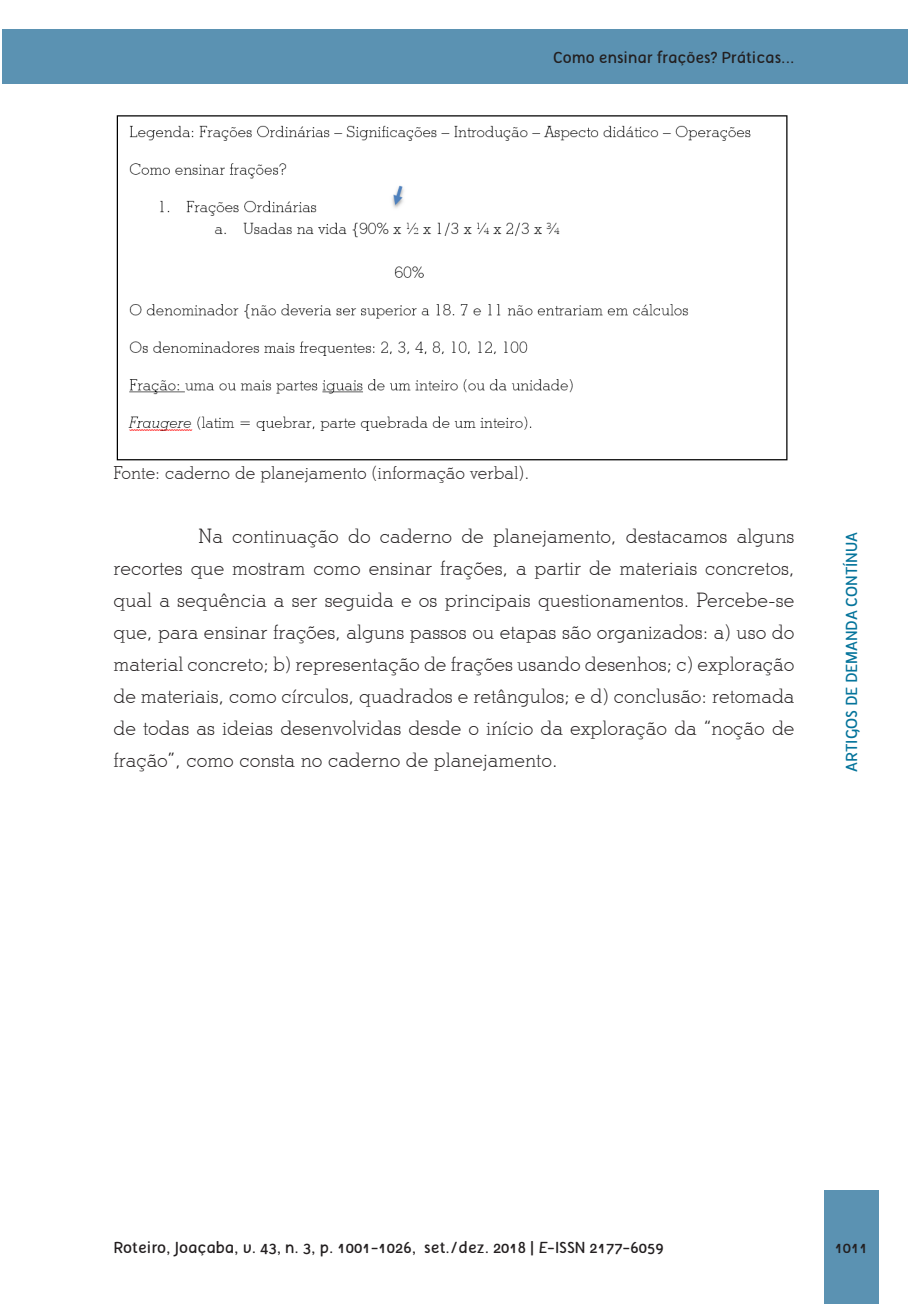
<style>
.page{position:relative;width:908px;height:1304px;background:#fff}
.page>*{position:absolute;margin:0;border:0;box-sizing:border-box;transform-origin:0 0}
.Texto{font:300 20px/32px "Stymie BT";color:#231f20;text-align:justify}
.quadros__tabelas{font:300 18px "Stymie BT";color:#231f20}
.t1{font:16px "Tellural";color:#231f20}
.t2{font:16px "Tellural";color:#05749b}
.s1{font-style:italic}
</style>
<div class="page">
<div style="left:2px;top:29px;width:905px;height:55px;background:#5b92b2"></div>
<div style="left:823px;top:1191px;width:55px;height:113px;background:#5b92b2"></div>
<img style="left:116px;top:115px;width:672px;height:346px">
<p class="t1" style="left:553px;top:48px;width:242px">Como ensinar frações? Práticas...</p>
<p class="quadros__tabelas" style="left:113px;top:462px;width:417px">Fonte: caderno de planejamento (informação verbal).</p>
<p class="Texto" style="left:113px;top:520px;width:682px;text-indent:85px">Na continuação do caderno de planejamento, destacamos alguns recortes que mostram como ensinar frações, a partir de materiais concretos, qual a sequência a ser seguida e os principais questionamentos. Percebe-se que, para ensinar frações, alguns passos ou etapas são organizados: a) uso do material concreto; b) representação de frações usando desenhos; c) exploração de materiais, como círculos, quadrados e retângulos; e d) conclusão: retomada de todas as ideias desenvolvidas desde o início da exploração da “noção de fração”, como consta no caderno de planejamento.</p>
<p class="t2" style="left:842px;top:772px;width:241px;rotate:-90deg">ARTIGOS DE DEMANDA CONTÍNUA</p>
<p class="t1" style="left:113px;top:1239px;width:551px">Roteiro, Joaçaba, v. 43, n. 3, p. 1001-1026, set./dez. 2018 | <span class="s1">E</span>-ISSN 2177-6059</p>
<p class="t1" style="left:834px;top:1239px;width:35px">1011</p>
</div>
